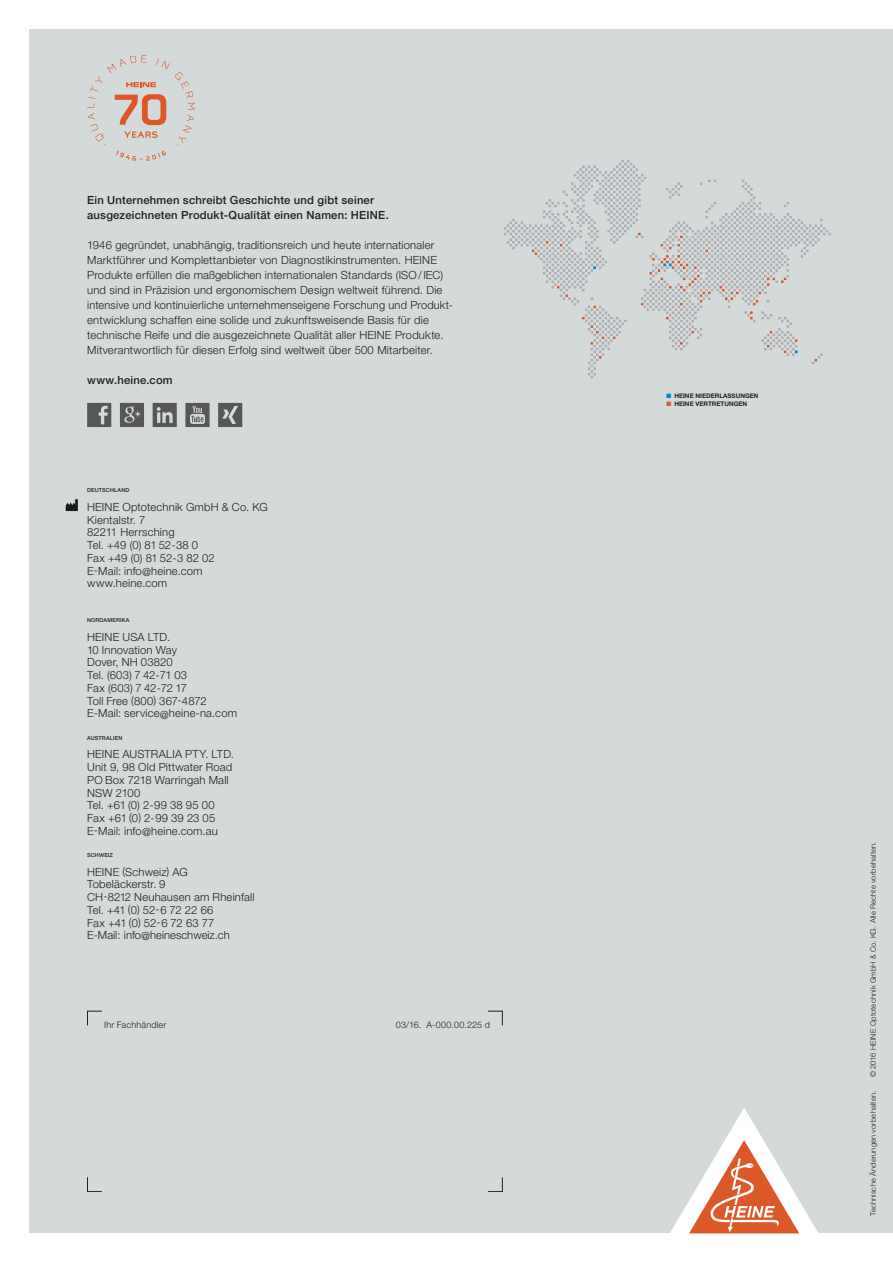
<style>
.page{position:relative;width:893px;height:1263px;background:#fff}
.page>*{position:absolute;margin:0;border:0;box-sizing:border-box;transform-origin:0 0}
.t1{font:300 11.25px/12.8px "Helvetica Neue LT Std";letter-spacing:.015em;color:#231f20}
.t2{font:500 11.25px/15px "Helvetica Neue LT Std";letter-spacing:.02em;color:#231f20}
.t3{font:300 9px "Helvetica Neue LT Std";letter-spacing:.025em;color:#231f20}
.t4{font:300 7.5px "Helvetica Neue LT Std";letter-spacing:.025em;color:#231f20}
.t5{font:700 6.3px/7.5px "Helvetica Neue LT Std";color:#231f20}
.t6{font:6.3px "Zapf Dingbats Std";color:#0089cf}
.t7{font:6.3px "Zapf Dingbats Std";color:#dd5827}
.t8{font:500 5.55px "Helvetica Neue LT Std";letter-spacing:.025em;color:#231f20}
</style>
<div class="page">
<div style="left:30px;top:30px;width:863px;height:1203px;background:#d4d9d9"></div>
<svg style="left:670px;top:1108px;width:148px;height:125px"></svg>
<svg style="left:504px;top:160px;width:327px;height:218px"></svg>
<svg style="left:116px;top:151px;width:50px;height:10px"></svg>
<svg style="left:87px;top:55px;width:108px;height:90px"></svg>
<img style="left:65px;top:499px;width:13px;height:12px">
<svg style="left:87px;top:403px;width:24px;height:24px"></svg>
<svg style="left:120px;top:403px;width:24px;height:24px"></svg>
<svg style="left:153px;top:403px;width:24px;height:24px"></svg>
<svg style="left:185px;top:403px;width:25px;height:24px"></svg>
<svg style="left:218px;top:403px;width:24px;height:24px"></svg>
<p class="t2" style="left:87px;top:192px;width:303px">Ein Unternehmen schreibt Geschichte und gibt seiner ausgezeichneten Produkt-Qualität einen Namen: HEINE.</p>
<p class="t1" style="left:87px;top:237px;width:366px;line-height:15px">1946 gegründet, unabhängig, traditionsreich und heute internationaler Marktführer und Komplettanbieter von Diagnostikinstrumenten. HEINE Produkte erfüllen die maßgeblichen internationalen Standards (ISO/IEC) und sind in Präzision und ergonomischem Design weltweit führend. Die intensive und kontinuierliche unternehmenseigene Forschung und Produkt&shy;entwicklung schaffen eine solide und zukunftsweisende Basis für die technische Reife und die ausgezeichnete Qualität aller HEINE Produkte.<br>Mitverantwortlich für diesen Erfolg sind weltweit über 500 Mitarbeiter.</p>
<p class="t2" style="left:87px;top:372px;width:87px">www.heine.com</p>
<p class="t8" style="left:87px;top:487px;width:44px">DEUTSCHLAND</p>
<p class="t1" style="left:87px;top:500px;width:182px">HEINE Optotechnik GmbH &amp; Co. KG<br>Kientalstr. 7<br>82211 Herrsching<br>Tel. +49 (0) 81 52-38 0<br>Fax +49 (0) 81 52-3 82 02<br>E-Mail: info@heine.com www.heine.com</p>
<p class="t8" style="left:87px;top:617px;width:44px">NORDAMERIKA</p>
<p class="t1" style="left:87px;top:630px;width:151px">HEINE USA LTD.<br>10 Innovation Way<br>Dover, NH 03820<br>Tel. (603) 7 42-71 03<br>Fax (603) 7 42-72 17<br>Toll Free (800) 367-4872<br>E-Mail: service@heine-na.com</p>
<p class="t8" style="left:87px;top:734px;width:37px">AUSTRALIEN</p>
<p class="t1" style="left:87px;top:748px;width:148px">HEINE AUSTRALIA PTY. LTD.<br>Unit 9, 98 Old Pittwater Road<br>PO Box 7218 Warringah Mall<br>NSW 2100<br>Tel. +61 (0) 2-99 38 95 00<br>Fax +61 (0) 2-99 39 23 05<br>E-Mail: info@heine.com.au</p>
<p class="t8" style="left:87px;top:851px;width:27px">SCHWEIZ</p>
<p class="t1" style="left:87px;top:865px;width:169px">HEINE (Schweiz) AG<br>Tobeläckerstr. 9<br>CH-8212 Neuhausen am Rheinfall<br>Tel. +41 (0) 52-6 72 22 66<br>Fax +41 (0) 52-6 72 63 77<br>E-Mail: info@heineschweiz.ch</p>
<p class="t3" style="left:104px;top:1019px;width:64px">Ihr Fachhändler</p>
<p class="t3" style="left:396px;top:1019px;width:95px">03/16. A-000.00.225 d</p>
<p class="t5" style="left:674px;top:392px;width:86px">HEINE NIEDERLASSUNGEN<br>HEINE VERTRETUNGEN</p>
<p class="t6" style="left:666px;top:393px;width:6px">■</p>
<p class="t7" style="left:666px;top:401px;width:6px">■</p>
<p class="t4" style="left:869px;top:1077px;width:237px;rotate:-90deg">© 2016 HEINE Optotechnik GmbH &amp; Co. KG. Alle Rechte vorbehalten.</p>
<p class="t4" style="left:869px;top:1216px;width:127px;rotate:-90deg">Technische Änderungen vorbehalten.</p>
</div>
